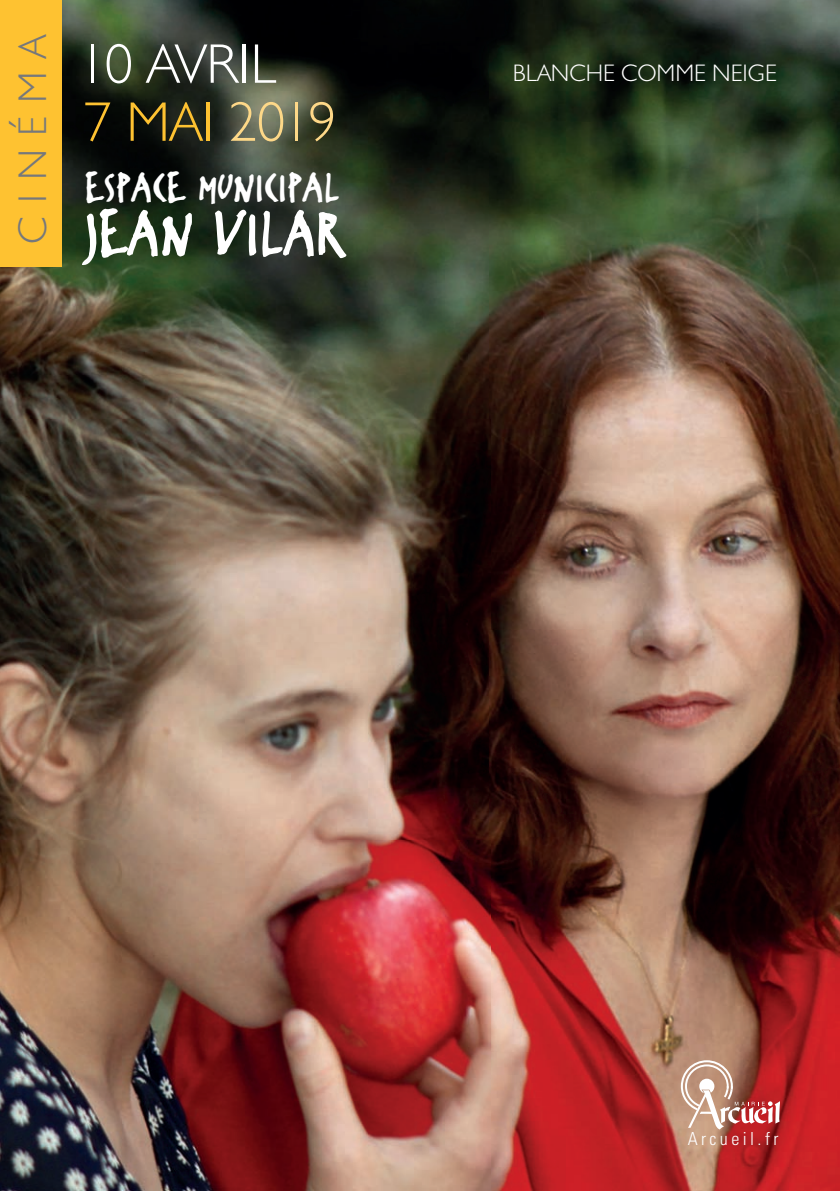
<style>
.page{position:relative;width:840px;height:1191px;background:#fff}
.page>*{position:absolute;margin:0;border:0;box-sizing:border-box;transform-origin:0 0}
.t1{font:72px "FF Erikrighthand";color:#fff}
.t2{font:300 56px/58px "Humanist 521 BT";color:#fff}
.t3{font:46.6px "FF Erikrighthand";color:#fff}
.t4{font:300 40.2px "Humanist 521 BT";letter-spacing:.33em;color:#76787b}
.t5{font:300 24px "Humanist 521 BT";color:#fff}
.t6{font:300 condensed 18px "Univers";letter-spacing:.19em;color:#fff}
.s1{color:#fec231}
.s2{color:#fed888}
</style>
<div class="page">
<img style="left:0;top:0;width:839px;height:1191px">
<div style="left:0;top:0;width:61px;height:266px;background:#fec231"></div>
<svg style="left:680px;top:1060px;width:99px;height:69px"></svg>
<h3 class="t4" style="left:8px;top:243px;width:212px;rotate:-90deg">CINÉMA</h3>
<h2 class="t2" style="left:78px;top:34px;width:259px">10 AVRIL<br><span class="s1">7 MAI</span> <span class="s2">2019</span></h2>
<h3 class="t3" style="left:85px;top:160px;width:255px">ESPACE MUNICIPAL</h3>
<h1 class="t1" style="left:85px;top:192px;width:260px">JEAN VILAR</h1>
<p class="t5" style="left:512px;top:58px;width:265px">BLANCHE COMME NEIGE</p>
<p class="t6" style="left:687px;top:1128px;width:92px">Arcueil.fr</p>
</div>
